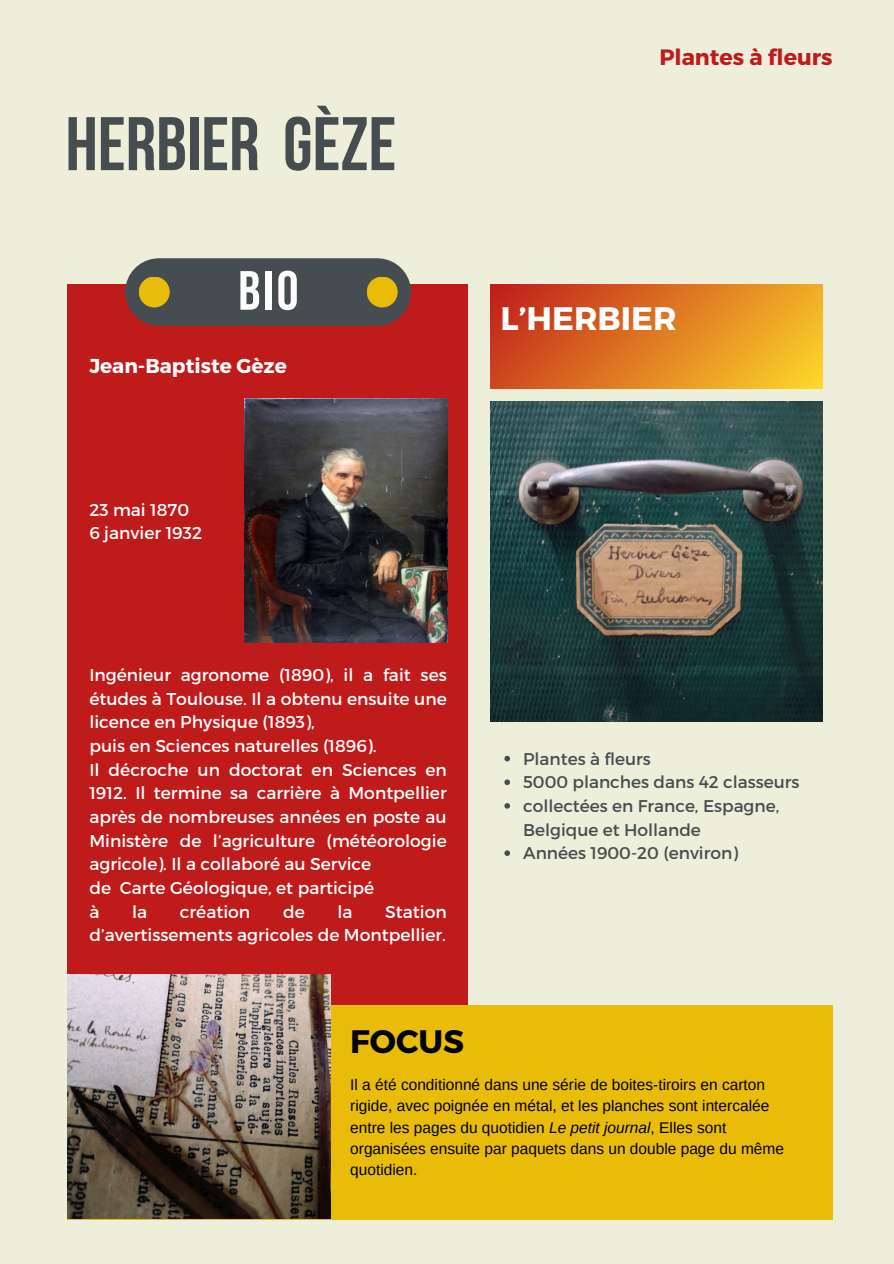
<style>
.page{position:relative;width:894px;height:1264px;background:#fff}
.page>*{position:absolute;margin:0;border:0;box-sizing:border-box;transform-origin:0 0}
.t1{font:75.75px "Bebas Neue Cyrillic";color:#464d50}
.t2{font:55.2px "Bebas Neue Cyrillic";color:#fff}
.t3{font:700 32.55px "Montserrat";color:#fff}
.t4{font:700 32.55px "Montserrat";color:#000}
.t5{font:700 22.2px "Montserrat";color:#bf1b1b}
.t6{font:700 20.1px "Montserrat";color:#fff}
.t7{font:17.1px/23.7px "Montserrat";color:#fff;text-align:justify}
.t8{font:16.95px/23.7px "Montserrat";color:#464d50}
.t9{font:15.45px/21.3px "Arimo";color:#000}
.s1{font-style:italic}
</style>
<div class="page">
<div style="left:0;top:0;width:893px;height:1263px;background:#eeefda"></div>
<img style="left:490px;top:401px;width:332px;height:320px">
<div style="left:68px;top:284px;width:400px;height:721px;background:#bf1b1b"></div>
<div style="left:68px;top:1005px;width:764px;height:214px;background:#e8bc09"></div>
<img style="left:68px;top:974px;width:262px;height:244px">
<svg style="left:490px;top:285px;width:332px;height:103px;background:#de7922"></svg>
<div style="left:159px;top:258px;width:218px;height:68px;background:#464d50"></div>
<div style="left:366px;top:276px;width:31px;height:31px;background:#e8bc09;border-radius:50%"></div>
<div style="left:139px;top:276px;width:31px;height:31px;background:#e8bc09;border-radius:50%"></div>
<svg style="left:504px;top:755px;width:6px;height:6px"></svg>
<svg style="left:504px;top:779px;width:6px;height:6px"></svg>
<svg style="left:504px;top:803px;width:6px;height:5px"></svg>
<svg style="left:504px;top:850px;width:6px;height:6px"></svg>
<img style="left:244px;top:398px;width:203px;height:245px">
<h4 class="t1" style="left:65px;top:113px;width:332px">HERBIER GÈZE</h4>
<h4 class="t2" style="left:238px;top:268px;width:62px">BIO</h4>
<p class="t6" style="left:89px;top:352px;width:199px">Jean-Baptiste Gèze</p>
<h1 class="t5" style="left:659px;top:43px;width:175px">Plantes à fleurs</h1>
<h2 class="t3" style="left:500px;top:297px;width:177px">L’HERBIER</h2>
<p class="t7" style="left:89px;top:497px;width:101px">23 mai 1870</p>
<p class="t7" style="left:89px;top:520px;width:114px">6 janvier 1932</p>
<p class="t7" style="left:89px;top:662px;width:359px">Ingénieur agronome (1890), il a fait ses études à Toulouse. Il a obtenu ensuite une licence en Physique (1893),</p>
<p class="t7" style="left:89px;top:733px;width:288px">puis en Sciences naturelles (1896).</p>
<p class="t7" style="left:89px;top:757px;width:359px">Il décroche un doctorat en Sciences en 1912. Il termine sa carrière à Montpellier après de nombreuses années en poste au Ministère de l’agriculture (météorologie agricole). Il a collaboré au Service</p>
<p class="t7" style="left:89px;top:875px;width:286px">de Carte Géologique, et participé</p>
<p class="t7" style="left:89px;top:898px;width:12px">à</p>
<p class="t7" style="left:132px;top:898px;width:17px">la</p>
<p class="t7" style="left:180px;top:898px;width:72px">création</p>
<p class="t7" style="left:283px;top:898px;width:23px">de</p>
<p class="t7" style="left:337px;top:898px;width:17px">la</p>
<p class="t7" style="left:89px;top:898px;width:359px;text-align:right">Station<br>d’avertissements agricoles de Montpellier.</p>
<h3 class="t4" style="left:350px;top:1020px;width:115px">FOCUS</h3>
<p class="t8" style="left:523px;top:746px;width:129px">Plantes à fleurs</p>
<p class="t8" style="left:523px;top:769px;width:278px">5000 planches dans 42 classeurs</p>
<p class="t8" style="left:523px;top:793px;width:257px">collectées en France, Espagne,<br>Belgique et Hollande</p>
<p class="t8" style="left:523px;top:840px;width:216px">Années 1900-20 (environ)</p>
<p class="t9" style="left:350px;top:1073px;width:435px">Il a été conditionné dans une série de boites-tiroirs en carton rigide, avec poignée en métal, et les planches sont intercalée entre les pages du quotidien <span class="s1">Le petit journal</span>, Elles sont organisées ensuite par paquets dans un double page du même quotidien.</p>
</div>
